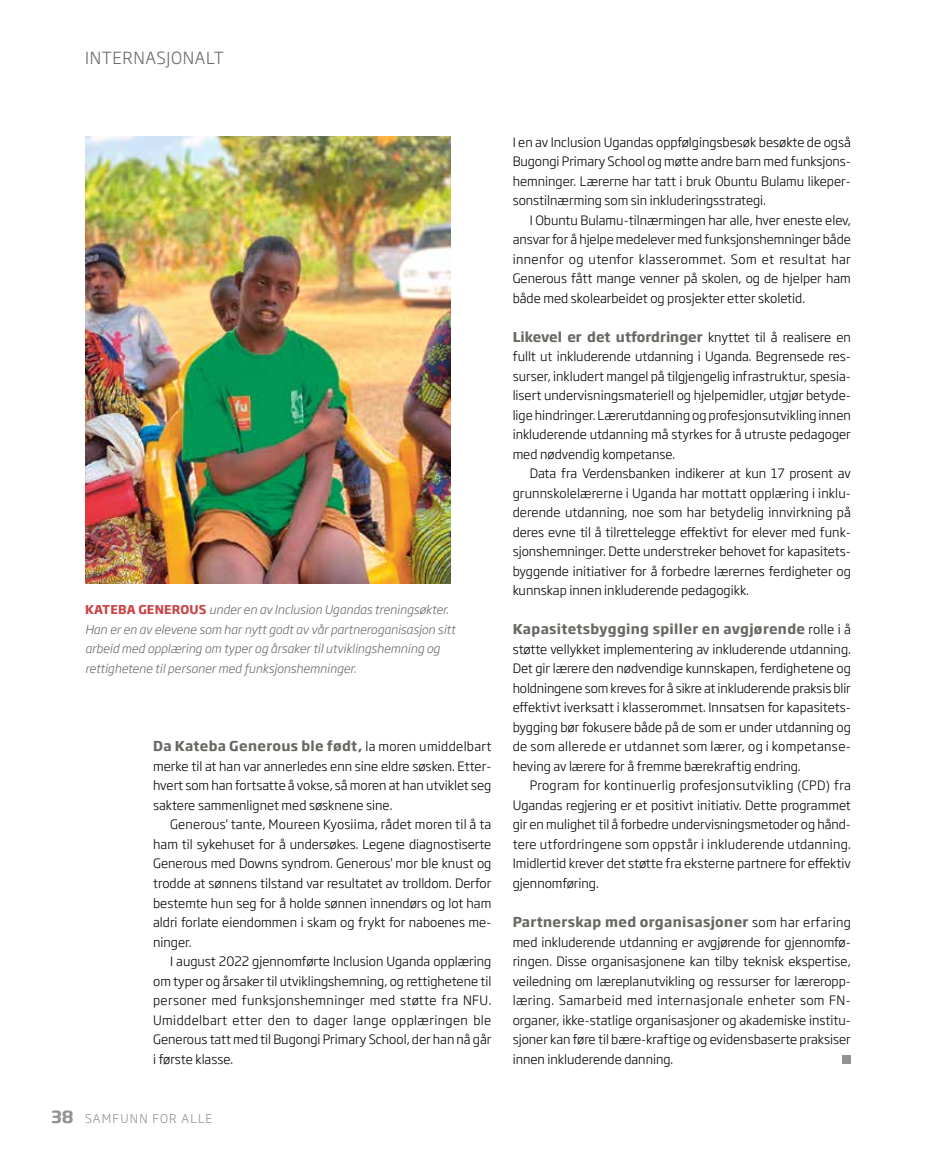
<style>
.page{position:relative;width:936px;height:1170px;background:#fff}
.page>*{position:absolute;margin:0;border:0;box-sizing:border-box;transform-origin:0 0}
.t1{font:300 16.5px "Soho Gothic Std";letter-spacing:.04em;color:#6a6864}
.t2{font:700 13.5px "Soho Gothic Std";letter-spacing:.025em;color:#6a6864}
.t3{font:700 13.5px "Soho Gothic Std";color:#6a6864}
.t4{font:300 12.75px/19.5px "Soho Gothic Std";color:#000;text-align:justify}
.t5{font:italic 300 12px/19.5px "Soho Gothic Std";color:#6a6864}
.t6{font:300 12px "Soho Gothic Std";letter-spacing:.1em;color:#949290}
.s1{font-weight:700;font-style:normal;color:#c84447}
.s2{font-weight:300;font-size:12.75px;color:#000}
.s3{font-weight:700;font-size:16.5px}
</style>
<div class="page">
<img style="left:85px;top:137px;width:366px;height:446px">
<div style="left:842px;top:1054px;width:8px;height:9px;background:#949290"></div>
<p class="t1" style="left:85px;top:47px;width:140px">INTERNASJONALT</p>
<p class="t5" style="left:85px;top:600px;width:371px"><span class="s1">KATEBA GENEROUS</span> under en av Inclusion Ugandas treningsøkter.<br>Han er en av elevene som har nytt godt av vår partneroganisasjon sitt arbeid med opplæring om typer og årsaker til utviklingshemning og rettighetene til personer med funksjonshemninger.</p>
<p class="t2" style="left:153px;top:737px;width:340px">Da Kateba Generous ble født, <span class="s2">la moren umiddelbart</span></p>
<p class="t4" style="left:153px;top:756px;width:340px">merke til at han var annerledes enn sine eldre søsken. Etter&shy;hvert som han fortsatte å vokse, så moren at han utviklet seg saktere sammenlignet med søsknene sine.</p>
<p class="t4" style="left:153px;top:815px;width:340px;text-indent:17px">Generous' tante, Moureen Kyosiima, rådet moren til å ta ham til sykehuset for å undersøkes. Legene diagnostiserte Generous med Downs syndrom. Generous' mor ble knust og trodde at sønnens tilstand var resultatet av trolldom. Derfor bestemte hun seg for å holde sønnen innendørs og lot ham aldri forlate eiendommen i skam og frykt for naboenes me&shy;ninger.</p>
<p class="t4" style="left:153px;top:951px;width:340px;text-indent:17px">I august 2022 gjennomførte Inclusion Uganda opplæring om typer og årsaker til utviklingshemning, og rettighetene til personer med funksjonshemninger med støtte fra NFU.<br>Umiddelbart etter den to dager lange opplæringen ble Generous tatt med til Bugongi Primary School, der han nå går i første klasse.</p>
<p class="t6" style="left:51px;top:1110px;width:163px"><span class="s3">38</span> SAMFUNN FOR ALLE</p>
<p class="t4" style="left:512px;top:132px;width:340px">I en av Inclusion Ugandas oppfølgingsbesøk besøkte de også Bugongi Primary School og møtte andre barn med funksjons&shy;hemninger. Lærerne har tatt i bruk Obuntu Bulamu likeper&shy;sonstilnærming som sin inkluderingsstrategi.</p>
<p class="t4" style="left:512px;top:210px;width:340px;text-indent:17px">I Obuntu Bulamu-tilnærmingen har alle, hver eneste elev, ansvar for å hjelpe medelever med funksjonshemninger både innenfor og utenfor klasserommet. Som et resultat har Generous fått mange venner på skolen, og de hjelper ham både med skolearbeidet og prosjekter etter skoletid.</p>
<p class="t3" style="left:512px;top:328px;width:340px">Likevel er det utfordringer <span class="s2">knyttet til å realisere en</span></p>
<p class="t4" style="left:512px;top:347px;width:340px">fullt ut inkluderende utdanning i Uganda. Begrensede res&shy;surser, inkludert mangel på tilgjengelig infrastruktur, spesia&shy;lisert undervisningsmateriell og hjelpemidler, utgjør betyde&shy;lige hindringer. Lærerutdanning og profesjonsutvikling innen inkluderende utdanning må styrkes for å utruste pedagoger med nødvendig kompetanse.</p>
<p class="t4" style="left:512px;top:464px;width:340px;text-indent:17px">Data fra Verdensbanken indikerer at kun 17 prosent av grunnskolelærerne i Uganda har mottatt opplæring i inklu&shy;derende utdanning, noe som har betydelig innvirkning på deres evne til å tilrettelegge effektivt for elever med funk&shy;sjonshemninger. Dette understreker behovet for kapasitets&shy;byggende initiativer for å forbedre lærernes ferdigheter og kunnskap innen inkluderende pedagogikk.</p>
<p class="t2" style="left:512px;top:620px;width:340px">Kapasitetsbygging spiller en avgjørende <span class="s2">rolle i å</span></p>
<p class="t4" style="left:512px;top:639px;width:340px">støtte vellykket implementering av inkluderende utdanning.<br>Det gir lærere den nødvendige kunnskapen, ferdighetene og holdningene som kreves for å sikre at inkluderende praksis blir effektivt iverksatt i klasserommet. Innsatsen for kapasitets&shy;bygging bør fokusere både på de som er under utdanning og de som allerede er utdannet som lærer, og i kompetanse&shy;heving av lærere for å fremme bærekraftig endring.</p>
<p class="t4" style="left:512px;top:776px;width:340px;text-indent:17px">Program for kontinuerlig profesjonsutvikling (CPD) fra Ugandas regjering er et positivt initiativ. Dette programmet gir en mulighet til å forbedre undervisningsmetoder og hånd&shy;tere utfordringene som oppstår i inkluderende utdanning.<br>Imidlertid krever det støtte fra eksterne partnere for effektiv gjennomføring.</p>
<p class="t2" style="left:512px;top:913px;width:340px">Partnerskap med organisasjoner <span class="s2">som har erfaring</span></p>
<p class="t4" style="left:512px;top:932px;width:340px">med inkluderende utdanning er avgjørende for gjennomfø&shy;ringen. Disse organisasjonene kan tilby teknisk ekspertise, veiledning om læreplanutvikling og ressurser for læreropp&shy;læring. Samarbeid med internasjonale enheter som FN&shy;organer, ikke-statlige organisasjoner og akademiske institu&shy;sjoner kan føre til bære-kraftige og evidensbaserte praksiser innen inkluderende danning.</p>
</div>
